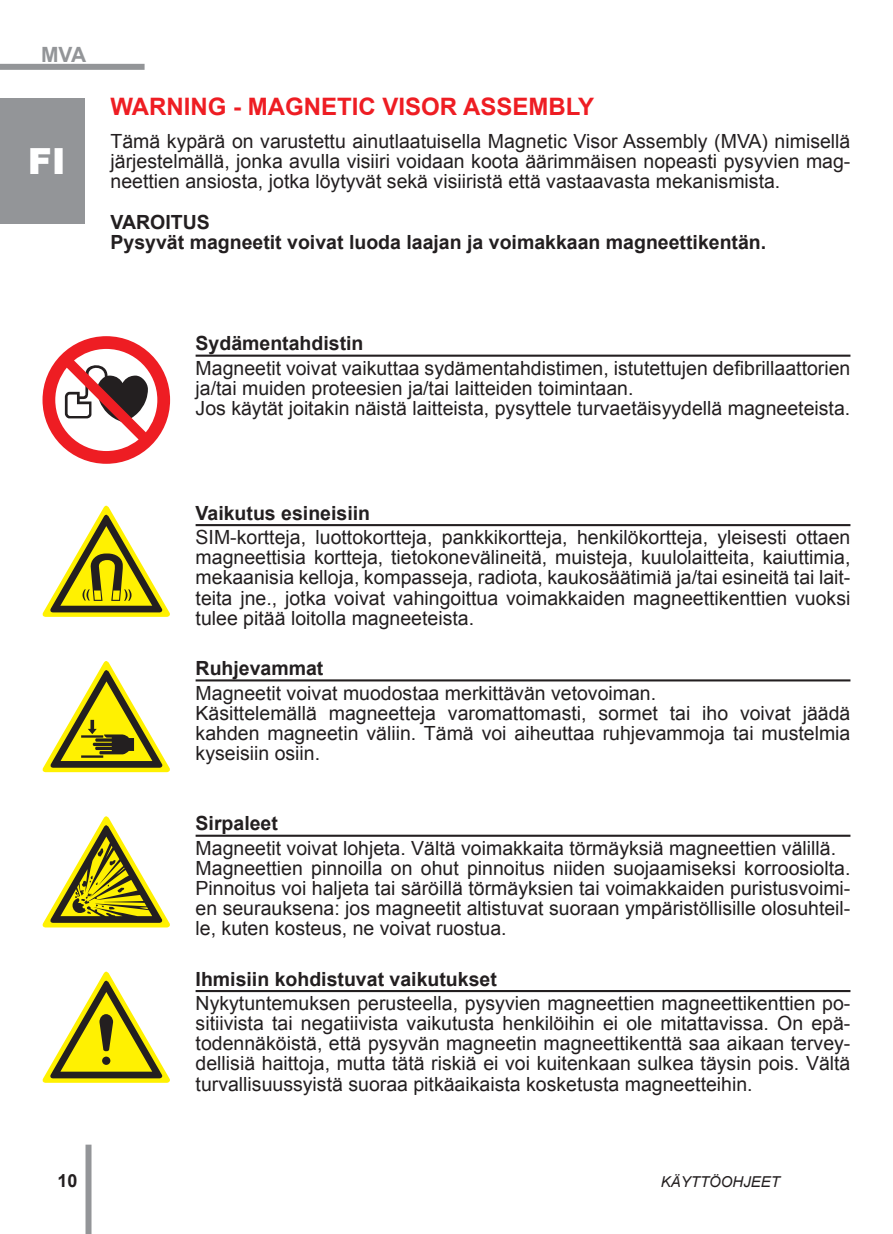
<style>
.page{position:relative;width:893px;height:1234px;background:#fff}
.page>*{position:absolute;margin:0;border:0;box-sizing:border-box;transform-origin:0 0}
.t1{font:900 36px "Arial";color:#fff}
.t2{font:700 24px "Arial";color:#ee1d23}
.t3{font:700 21px "Arial";color:#939598}
.t4{font:19.5px/20.1px "Arial";color:#231f20;text-align:justify}
.t5{font:700 19.5px "Arial";color:#231f20}
.t6{font:700 18px "Arial";color:#231f20}
.t7{font:italic 15px "Arial";color:#231f20}
</style>
<div class="page">
<div style="left:0;top:98px;width:85px;height:126px;background:#939598"></div>
<div style="left:86px;top:1144px;width:6px;height:89px;background:#939598"></div>
<div style="left:0;top:64px;width:145px;height:6px;background:#939598"></div>
<svg style="left:43px;top:336px;width:127px;height:127px"></svg>
<svg style="left:43px;top:505px;width:127px;height:112px"></svg>
<svg style="left:43px;top:661px;width:127px;height:111px"></svg>
<svg style="left:43px;top:816px;width:127px;height:111px"></svg>
<svg style="left:43px;top:971px;width:127px;height:111px"></svg>
<hr style="left:196px;top:354px;width:654px;height:2px;background:#231f20">
<hr style="left:196px;top:524px;width:654px;height:2px;background:#231f20">
<hr style="left:196px;top:679px;width:654px;height:2px;background:#231f20">
<hr style="left:196px;top:834px;width:654px;height:2px;background:#231f20">
<hr style="left:196px;top:989px;width:654px;height:2px;background:#231f20">
<p class="t3" style="left:41px;top:40px;width:47px">MVA</p>
<p class="t1" style="left:28px;top:135px;width:40px">FI</p>
<p class="t2" style="left:111px;top:91px;width:485px">WARNING - MAGNETIC VISOR ASSEMBLY</p>
<p class="t4" style="left:111px;top:131px;width:741px">Tämä kypärä on varustettu ainutlaatuisella Magnetic Visor Assembly (MVA) nimisellä järjestelmällä, jonka avulla visiiri voidaan koota äärimmäisen nopeasti pysyvien mag&shy;neettien ansiosta, jotka löytyvät sekä visiiristä että vastaavasta mekanismista.</p>
<p class="t5" style="left:111px;top:209px;width:101px">VAROITUS</p>
<p class="t5" style="left:111px;top:229px;width:657px">Pysyvät magneetit voivat luoda laajan ja voimakkaan magneettikentän.</p>
<p class="t5" style="left:196px;top:330px;width:169px">Sydämentahdistin</p>
<p class="t4" style="left:196px;top:358px;width:656px">Magneetit voivat vaikuttaa sydämentahdistimen, istutettujen defibrillaattorien ja/tai muiden proteesien ja/tai laitteiden toimintaan.</p>
<p class="t4" style="left:196px;top:398px;width:656px">Jos käytät joitakin näistä laitteista, pysyttele turvaetäisyydellä magneeteista.</p>
<p class="t6" style="left:57px;top:1168px;width:22px">10</p>
<p class="t5" style="left:196px;top:500px;width:176px">Vaikutus esineisiin</p>
<p class="t4" style="left:196px;top:527px;width:656px">SIM-kortteja, luottokortteja, pankkikortteja, henkilökortteja, yleisesti ottaen magneettisia kortteja, tietokonevälineitä, muisteja, kuulolaitteita, kaiuttimia, mekaanisia kelloja, kompasseja, radiota, kaukosäätimiä ja/tai esineitä tai lait&shy;teita jne., jotka voivat vahingoittua voimakkaiden magneettikenttien vuoksi tulee pitää loitolla magneeteista.</p>
<p class="t5" style="left:196px;top:655px;width:129px">Ruhjevammat</p>
<p class="t4" style="left:196px;top:682px;width:462px">Magneetit voivat muodostaa merkittävän vetovoiman.</p>
<p class="t4" style="left:196px;top:702px;width:656px">Käsittelemällä magneetteja varomattomasti, sormet tai iho voivat jäädä kahden magneetin väliin. Tämä voi aiheuttaa ruhjevammoja tai mustelmia kyseisiin osiin.</p>
<p class="t5" style="left:196px;top:810px;width:84px">Sirpaleet</p>
<p class="t4" style="left:196px;top:837px;width:642px">Magneetit voivat lohjeta. Vältä voimakkaita törmäyksiä magneettien välillä.</p>
<p class="t4" style="left:196px;top:858px;width:656px">Magneettien pinnoilla on ohut pinnoitus niiden suojaamiseksi korroosiolta.<br>Pinnoitus voi haljeta tai säröillä törmäyksien tai voimakkaiden puristusvoimi&shy;en seurauksena: jos magneetit altistuvat suoraan ympäristöllisille olosuhteil&shy;le, kuten kosteus, ne voivat ruostua.</p>
<p class="t5" style="left:196px;top:965px;width:303px">Ihmisiin kohdistuvat vaikutukset</p>
<p class="t4" style="left:196px;top:993px;width:656px">Nykytuntemuksen perusteella, pysyvien magneettien magneettikenttien po&shy;sitiivista tai negatiivista vaikutusta henkilöihin ei ole mitattavissa. On epä&shy;todennäköistä, että pysyvän magneetin magneettikenttä saa aikaan tervey&shy;dellisiä haittoja, mutta tätä riskiä ei voi kuitenkaan sulkea täysin pois. Vältä turvallisuussyistä suoraa pitkäaikaista kosketusta magneetteihin.</p>
<p class="t7" style="left:661px;top:1171px;width:121px">KÄYTTÖOHJEET</p>
</div>
